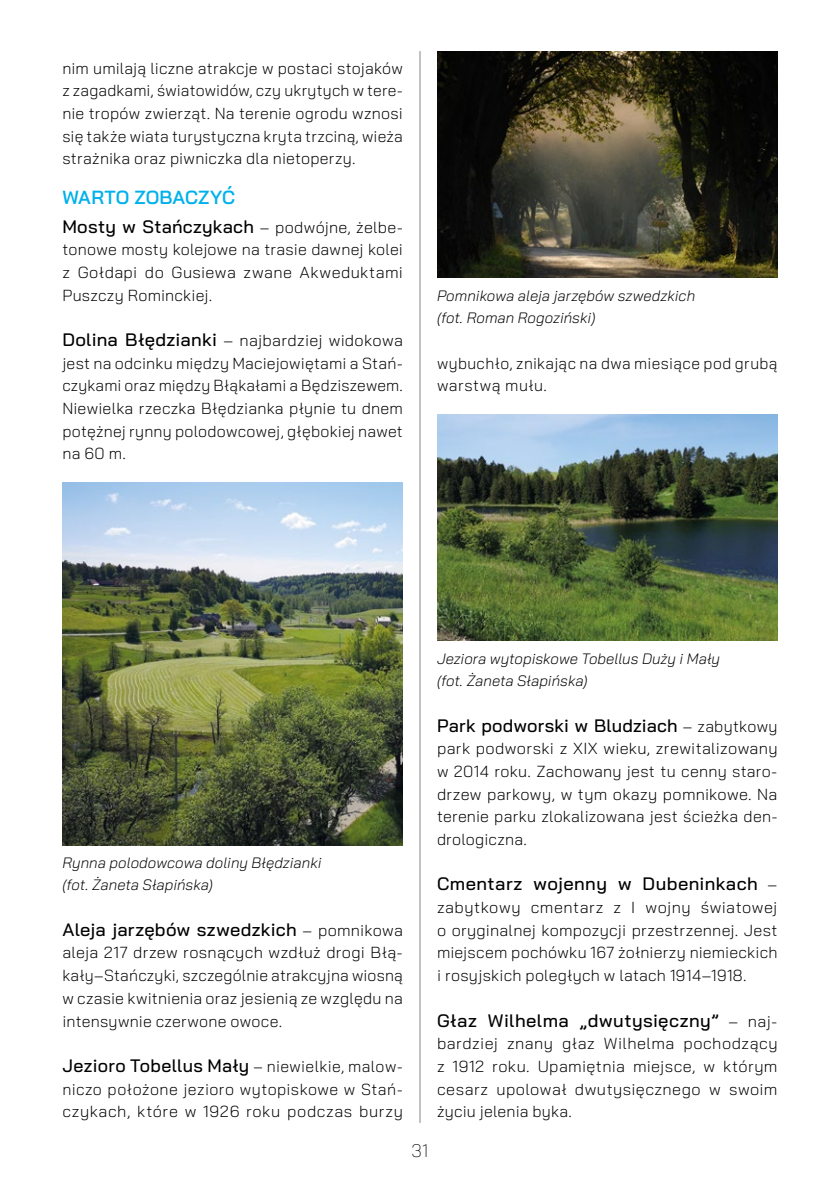
<style>
.page{position:relative;width:840px;height:1191px;background:#fff}
.page>*{position:absolute;margin:0;border:0;box-sizing:border-box;transform-origin:0 0}
.t1{font:600 19px "Bai Jamjuree";letter-spacing:.005em;color:#00b1eb}
.t2{font:500 18px "Bai Jamjuree";letter-spacing:.02em;color:#000}
.t3{font:200 18px "Bai Jamjuree";color:#000}
.t4{font:300 16px/22.6px "Bai Jamjuree";letter-spacing:.02em;color:#000;text-align:justify}
.t5{font:italic 300 15px/22.6px "Bai Jamjuree";color:#000}
.s1{font-weight:300;font-size:16px}
.s2{font-weight:500;font-size:18px}
</style>
<div class="page">
<hr style="left:419px;top:51px;width:1px;height:1072px;background:#878787">
<img style="left:437px;top:51px;width:340px;height:227px">
<img style="left:62px;top:482px;width:341px;height:363px">
<img style="left:437px;top:414px;width:340px;height:227px">
<p class="t4" style="left:62px;top:57px;width:342px">nim umilają liczne atrakcje w postaci stojaków z zagadkami, światowidów, czy ukrytych w tere&shy;nie tropów zwierząt. Na terenie ogrodu wznosi się także wiata turystyczna kryta trzciną, wieża strażnika oraz piwniczka dla nietoperzy.</p>
<p class="t1" style="left:62px;top:186px;width:174px">WARTO ZOBACZYĆ</p>
<p class="t2" style="left:62px;top:216px;width:342px">Mosty w Stańczykach <span class="s1">– podwójne, żelbe-</span></p>
<p class="t4" style="left:62px;top:238px;width:342px">tonowe mosty kolejowe na trasie dawnej kolei z Gołdapi do Gusiewa zwane Akweduktami Puszczy Rominckiej.</p>
<p class="t4" style="left:62px;top:329px;width:342px"><span class="s2">Dolina Błędzianki</span> – najbardziej widokowa jest na odcinku między Maciejowiętami a Stań&shy;czykami oraz między Błąkałami a Będziszewem.<br>Niewielka rzeczka Błędzianka płynie tu dnem potężnej rynny polodowcowej, głębokiej nawet na 60 m.</p>
<p class="t5" style="left:437px;top:284px;width:259px">Pomnikowa aleja jarzębów szwedzkich (fot. Roman Rogoziński)</p>
<p class="t4" style="left:437px;top:352px;width:342px">wybuchło, znikając na dwa miesiące pod grubą warstwą mułu.</p>
<p class="t5" style="left:437px;top:647px;width:284px">Jeziora wytopiskowe Tobellus Duży i Mały (fot. Żaneta Słapińska)</p>
<p class="t5" style="left:62px;top:851px;width:260px">Rynna polodowcowa doliny Błędzianki (fot. Żaneta Słapińska)</p>
<p class="t2" style="left:62px;top:919px;width:342px">Aleja jarzębów szwedzkich <span class="s1">– pomnikowa</span></p>
<p class="t4" style="left:62px;top:941px;width:342px">aleja 217 drzew rosnących wzdłuż drogi Błą&shy;kały–Stańczyki, szczególnie atrakcyjna wiosną w czasie kwitnienia oraz jesienią ze względu na intensywnie czerwone owoce.</p>
<p class="t2" style="left:62px;top:1055px;width:342px">Jezioro Tobellus Mały <span class="s1">– niewielkie, malow-</span></p>
<p class="t4" style="left:62px;top:1077px;width:342px">niczo położone jezioro wytopiskowe w Stań&shy;czykach, które w 1926 roku podczas burzy</p>
<p class="t3" style="left:411px;top:1136px;width:19px">31</p>
<p class="t2" style="left:437px;top:715px;width:342px">Park podworski w Bludziach <span class="s1">– zabytkowy</span></p>
<p class="t4" style="left:437px;top:737px;width:342px">park podworski z XIX wieku, zrewitalizowany w 2014 roku. Zachowany jest tu cenny staro&shy;drzew parkowy, w tym okazy pomnikowe. Na terenie parku zlokalizowana jest ścieżka den&shy;drologiczna.</p>
<p class="t2" style="left:437px;top:873px;width:342px">Cmentarz wojenny w Dubeninkach <span class="s1">–</span></p>
<p class="t4" style="left:437px;top:896px;width:342px">zabytkowy cmentarz z I wojny światowej o oryginalnej kompozycji przestrzennej. Jest miejscem pochówku 167 żołnierzy niemieckich i rosyjskich poległych w latach 1914–1918.</p>
<p class="t2" style="left:437px;top:1009px;width:342px">Głaz Wilhelma „dwutysięczny” <span class="s1">– naj-</span></p>
<p class="t4" style="left:437px;top:1032px;width:342px">bardziej znany głaz Wilhelma pochodzący z 1912 roku. Upamiętnia miejsce, w którym cesarz upolował dwutysięcznego w swoim życiu jelenia byka.</p>
</div>
